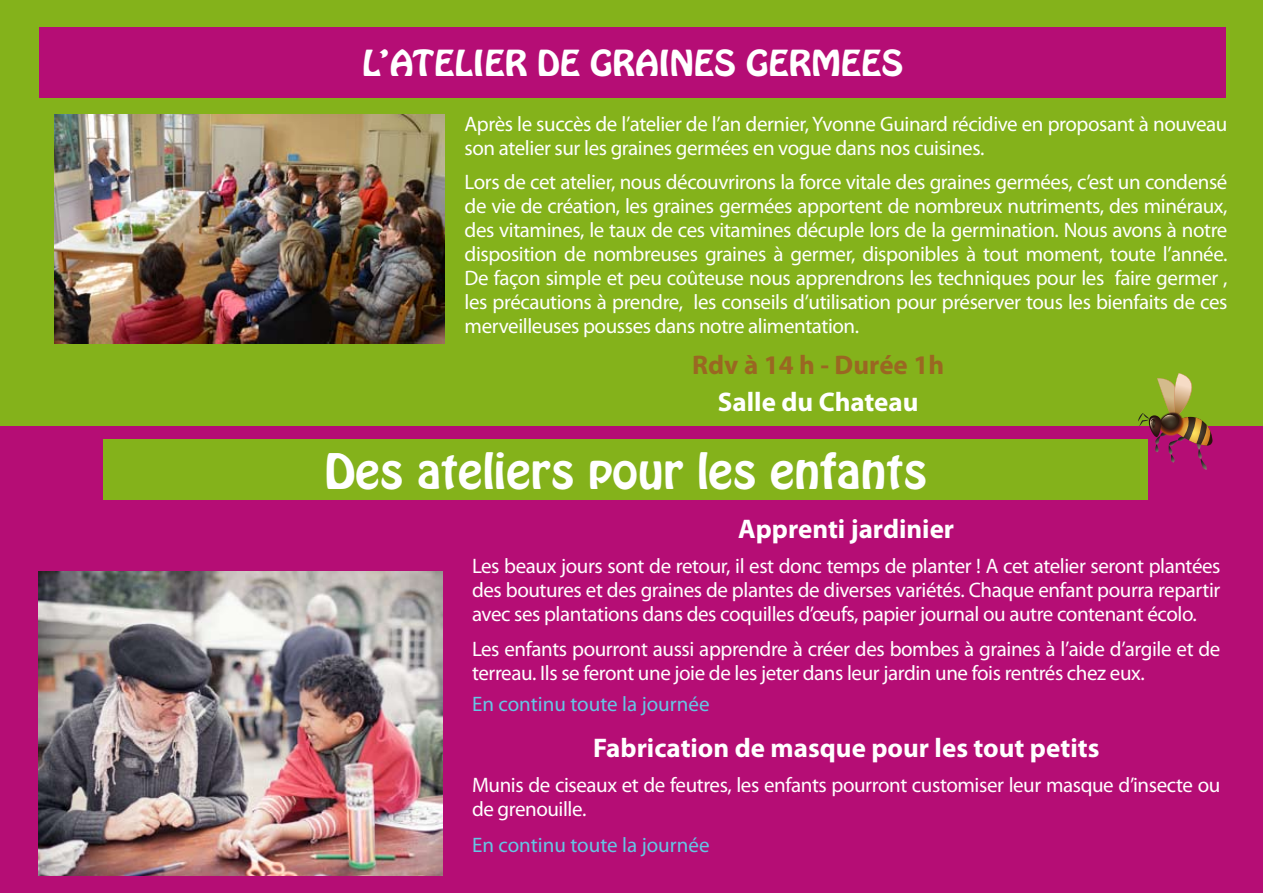
<style>
.page{position:relative;width:1263px;height:893px;background:#fff}
.page>*{position:absolute;margin:0;border:0;box-sizing:border-box;transform-origin:0 0}
.t1{font:43.2px "Hobo Std";color:#fff;scale:1.07 1}
.t2{font:31.65px "Hobo Std";color:#fff;scale:1.07 1}
.t3{font:700 27px "Myriad Pro";color:#fff}
.t4{font:700 27px "Myriad Pro";color:#9a6722}
.t5{font:21px/24px "Myriad Pro";letter-spacing:-.02em;color:#fff}
.t6{font:21px "Myriad Pro";color:#66c6e4}
</style>
<div class="page">
<div style="left:0;top:425px;width:1263px;height:468px;background:#b50d75"></div>
<div style="left:0;top:0;width:1263px;height:425px;background:#84b21b"></div>
<div style="left:103px;top:439px;width:1045px;height:61px;background:#84b21b"></div>
<img style="left:38px;top:572px;width:404px;height:304px">
<img style="left:1138px;top:373px;width:74px;height:97px">
<img style="left:54px;top:115px;width:390px;height:228px">
<div style="left:39px;top:27px;width:1187px;height:71px;background:#b50d75"></div>
<h2 class="t2" style="left:362px;top:42px;width:507px">L’ATELIER DE GRAINES GERMEES</h2>
<p class="t5" style="left:465px;top:111px;width:764px">Après le succès de l’atelier de l’an dernier, Yvonne Guinard récidive en proposant à nouveau son atelier sur les graines germées en vogue dans nos cuisines.</p>
<p class="t5" style="left:465px;top:170px;width:764px;text-align:justify">Lors de cet atelier, nous découvrirons la force vitale des graines germées, c’est un condensé de vie de création, les graines germées apportent de nombreux nutriments, des minéraux, des vitamines, le taux de ces vitamines décuple lors de la germination. Nous avons à notre disposition de nombreuses graines à germer, disponibles à tout moment, toute l’année.<br>De façon simple et peu coûteuse nous apprendrons les techniques pour les faire germer , les précautions à prendre, les conseils d’utilisation pour préserver tous les bienfaits de ces merveilleuses pousses dans notre alimentation.</p>
<p class="t4" style="left:692px;top:348px;width:253px">Rdv à 14 h - Durée 1h</p>
<p class="t3" style="left:718px;top:384px;width:202px">Salle du Chateau</p>
<h1 class="t1" style="left:324px;top:441px;width:565px">Des ateliers pour les enfants</h1>
<p class="t3" style="left:738px;top:511px;width:217px">Apprenti jardinier</p>
<p class="t5" style="left:472px;top:553px;width:750px;text-align:justify">Les beaux jours sont de retour, il est donc temps de planter ! A cet atelier seront plantées des boutures et des graines de plantes de diverses variétés. Chaque enfant pourra repartir avec ses plantations dans des coquilles d’œufs, papier journal ou autre contenant écolo.</p>
<p class="t5" style="left:472px;top:636px;width:750px">Les enfants pourront aussi apprendre à créer des bombes à graines à l’aide d’argile et de terreau. Ils se feront une joie de les jeter dans leur jardin une fois rentrés chez eux.</p>
<p class="t6" style="left:472px;top:691px;width:239px">En continu toute la journée</p>
<p class="t3" style="left:593px;top:731px;width:508px">Fabrication de masque pour les tout petits</p>
<p class="t5" style="left:472px;top:773px;width:750px">Munis de ciseaux et de feutres, les enfants pourront customiser leur masque d’insecte ou de grenouille.</p>
<p class="t6" style="left:472px;top:832px;width:239px">En continu toute la journée</p>
</div>
